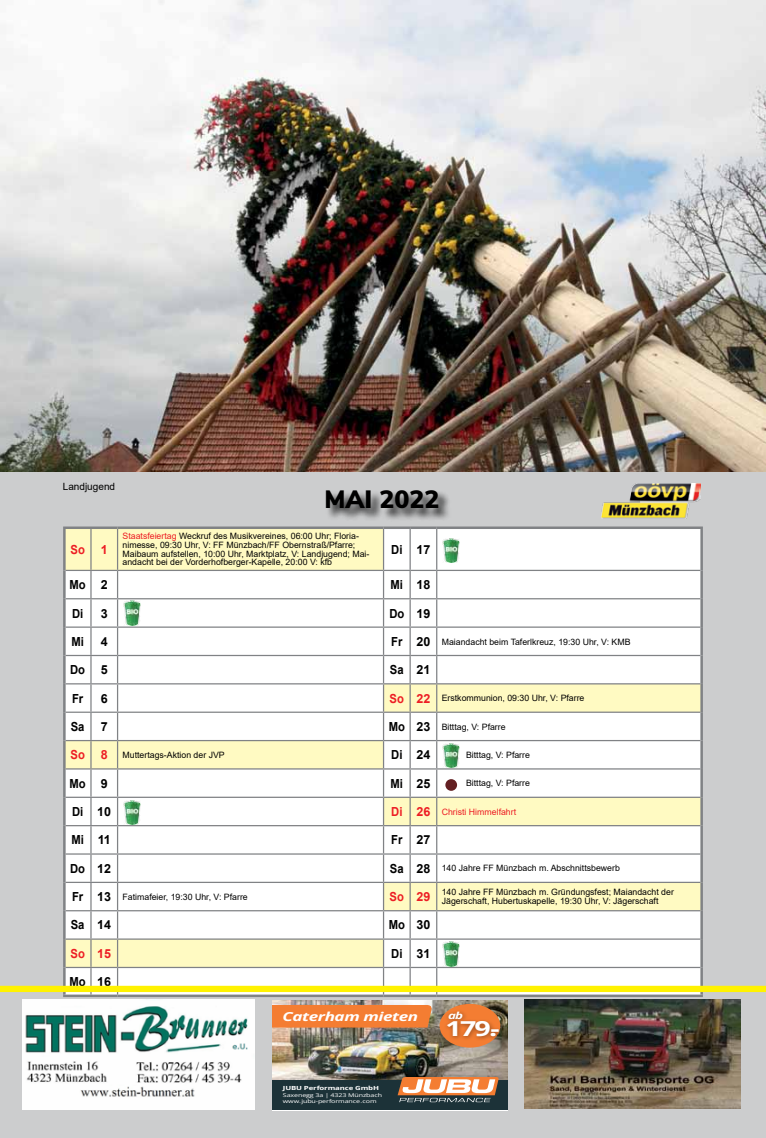
<style>
.page{position:relative;width:766px;height:1138px;background:#fff}
.page>*{position:absolute;margin:0;border:0;box-sizing:border-box;transform-origin:0 0}
.t1{font:900 25px "Nunito Sans";color:#000}
.t2{font:700 20.62px "Open Sans";color:#fff;scale:1.39 1}
.t3{font:700 12.5px "Arial";color:#000;scale:.9 1}
.t4{font:700 12.5px "Arial";color:#ed1d24;scale:.9 1}
.t5{font:700 12.5px "Arial";color:#000}
.t6{font:700 12.5px "Arial";color:#ed1d24}
.t7{font:italic 700 12.25px "Open Sans";letter-spacing:-.025em;color:#fff;scale:1.39 1}
.t8{font:10px "Arial";color:#000}
.t9{font:italic 700 9.62px "Open Sans";color:#fff;scale:1.39 1}
.t10{font:8.75px/8.8px "Arial";color:#000}
.t11{font:8.75px "Arial";color:#ed1d24}
.t12{font:700 5.62px "Open Sans";letter-spacing:-.015em;color:#fff;scale:1.39 1}
.t13{font:5.12px/6.8px "Open Sans";letter-spacing:-.015em;color:#fff;scale:1.39 1}
.s1{color:#ed1d24}
.s2{font-weight:700;font-size:12.5px}
.s3{font-weight:700;font-size:12.5px;color:#ed1d24}
</style>
<div class="page">
<div style="left:0;top:0;width:765px;height:1137px;background:#cccdce"></div>
<svg style="left:66px;top:529px;width:634px;height:465px;background:#fdfbed"></svg>
<hr style="left:63px;top:526px;width:28px;height:3px;background:#808285">
<hr style="left:63px;top:529px;width:3px;height:41px;background:#808285">
<hr style="left:91px;top:526px;width:26px;height:3px;background:#808285">
<hr style="left:117px;top:526px;width:266px;height:3px;background:#808285">
<hr style="left:383px;top:526px;width:27px;height:3px;background:#808285">
<hr style="left:410px;top:526px;width:26px;height:3px;background:#808285">
<hr style="left:436px;top:526px;width:266px;height:3px;background:#808285">
<hr style="left:700px;top:529px;width:2px;height:41px;background:#808285">
<hr style="left:63px;top:570px;width:3px;height:28px;background:#808285">
<hr style="left:700px;top:570px;width:2px;height:28px;background:#808285">
<hr style="left:63px;top:598px;width:3px;height:29px;background:#808285">
<hr style="left:700px;top:598px;width:2px;height:29px;background:#808285">
<hr style="left:63px;top:627px;width:3px;height:28px;background:#808285">
<hr style="left:700px;top:627px;width:2px;height:28px;background:#808285">
<hr style="left:63px;top:655px;width:3px;height:29px;background:#808285">
<hr style="left:700px;top:655px;width:2px;height:29px;background:#808285">
<hr style="left:63px;top:684px;width:3px;height:28px;background:#808285">
<hr style="left:700px;top:684px;width:2px;height:28px;background:#808285">
<hr style="left:63px;top:712px;width:3px;height:28px;background:#808285">
<hr style="left:700px;top:712px;width:2px;height:28px;background:#808285">
<hr style="left:63px;top:740px;width:3px;height:29px;background:#808285">
<hr style="left:700px;top:740px;width:2px;height:29px;background:#808285">
<hr style="left:63px;top:769px;width:3px;height:28px;background:#808285">
<hr style="left:700px;top:769px;width:2px;height:28px;background:#808285">
<hr style="left:63px;top:797px;width:3px;height:28px;background:#808285">
<hr style="left:700px;top:797px;width:2px;height:28px;background:#808285">
<hr style="left:63px;top:825px;width:3px;height:29px;background:#808285">
<hr style="left:700px;top:825px;width:2px;height:29px;background:#808285">
<hr style="left:63px;top:854px;width:3px;height:28px;background:#808285">
<hr style="left:700px;top:854px;width:2px;height:28px;background:#808285">
<hr style="left:63px;top:882px;width:3px;height:28px;background:#808285">
<hr style="left:700px;top:882px;width:2px;height:28px;background:#808285">
<hr style="left:63px;top:910px;width:3px;height:29px;background:#808285">
<hr style="left:700px;top:910px;width:2px;height:29px;background:#808285">
<hr style="left:63px;top:939px;width:3px;height:28px;background:#808285">
<hr style="left:700px;top:939px;width:2px;height:28px;background:#808285">
<hr style="left:63px;top:967px;width:3px;height:27px;background:#808285">
<hr style="left:700px;top:967px;width:2px;height:27px;background:#808285">
<hr style="left:63px;top:994px;width:28px;height:3px;background:#808285">
<hr style="left:91px;top:994px;width:26px;height:3px;background:#808285">
<hr style="left:117px;top:994px;width:266px;height:3px;background:#808285">
<hr style="left:383px;top:994px;width:27px;height:3px;background:#808285">
<hr style="left:410px;top:994px;width:26px;height:3px;background:#808285">
<hr style="left:436px;top:994px;width:266px;height:3px;background:#808285">
<hr style="left:90px;top:529px;width:2px;height:40px;background:#808285">
<hr style="left:117px;top:529px;width:1px;height:40px;background:#808285">
<hr style="left:383px;top:529px;width:1px;height:40px;background:#808285">
<hr style="left:409px;top:529px;width:1px;height:40px;background:#808285">
<hr style="left:436px;top:529px;width:1px;height:40px;background:#808285">
<hr style="left:66px;top:569px;width:25px;height:2px;background:#808285">
<hr style="left:91px;top:569px;width:26px;height:2px;background:#808285">
<hr style="left:117px;top:569px;width:266px;height:2px;background:#808285">
<hr style="left:383px;top:569px;width:27px;height:2px;background:#808285">
<hr style="left:410px;top:569px;width:26px;height:2px;background:#808285">
<hr style="left:436px;top:569px;width:264px;height:2px;background:#808285">
<hr style="left:436px;top:598px;width:264px;height:1px;background:#808285">
<hr style="left:436px;top:626px;width:264px;height:1px;background:#808285">
<hr style="left:436px;top:655px;width:264px;height:1px;background:#808285">
<hr style="left:436px;top:683px;width:264px;height:1px;background:#808285">
<hr style="left:436px;top:711px;width:264px;height:1px;background:#808285">
<hr style="left:436px;top:740px;width:264px;height:1px;background:#808285">
<hr style="left:436px;top:768px;width:264px;height:1px;background:#808285">
<hr style="left:436px;top:796px;width:264px;height:2px;background:#808285">
<hr style="left:436px;top:825px;width:264px;height:1px;background:#808285">
<hr style="left:436px;top:853px;width:264px;height:1px;background:#808285">
<hr style="left:436px;top:881px;width:264px;height:2px;background:#808285">
<hr style="left:436px;top:910px;width:264px;height:1px;background:#808285">
<hr style="left:436px;top:938px;width:264px;height:1px;background:#808285">
<hr style="left:436px;top:966px;width:264px;height:2px;background:#808285">
<svg style="left:64px;top:571px;width:373px;height:423px;background:#f7f6ee"></svg>
<div style="left:325px;top:490px;width:126px;height:31px;background:#000;opacity:.8"></div>
<img style="left:23px;top:999px;width:232px;height:109px">
<img style="left:601px;top:483px;width:99px;height:35px">
<img style="left:524px;top:999px;width:216px;height:109px">
<img style="left:0;top:0;width:765px;height:471px">
<div style="left:0;top:985px;width:765px;height:7px;background:#fff200"></div>
<img style="left:272px;top:1000px;width:235px;height:72px">
<div style="left:272px;top:1004px;width:160px;height:23px;background:#f47d32"></div>
<div style="left:272px;top:1072px;width:235px;height:37px;background:#000;opacity:.3"></div>
<div style="left:272px;top:1080px;width:235px;height:29px;background:#1c3238"></div>
<svg style="left:397px;top:1076px;width:102px;height:26px"></svg>
<svg style="left:439px;top:1003px;width:61px;height:44px"></svg>
<div style="left:443px;top:1008px;width:61px;height:33px;background:#000;opacity:.4"></div>
<div style="left:445px;top:779px;width:12px;height:11px;background:#631f22;border-radius:50%"></div>
<img style="left:123px;top:600px;width:17px;height:25px">
<img style="left:123px;top:800px;width:17px;height:24px">
<img style="left:442px;top:538px;width:17px;height:24px">
<img style="left:442px;top:743px;width:17px;height:25px">
<img style="left:442px;top:941px;width:17px;height:25px">
<p class="t8" style="left:63px;top:479px;width:54px">Landjugend</p>
<h1 class="t1" style="left:324px;top:481px;width:117px">Mai 2022</h1>
<h3 class="t4" style="left:70px;top:540px;width:17px">So</h3>
<h3 class="t6" style="left:101px;top:540px;width:8px">1</h3>
<p class="t10" style="left:122px;top:531px;width:248px"><span class="s1">Staatsfeiertag</span> Weckruf des Musikvereines, 06:00 Uhr; Floria&shy;nimesse, 09:30 Uhr, V: FF Münzbach/FF Obernstraß/Pfarre; Maibaum aufstellen, 10:00 Uhr, Marktplatz, V: Landjugend; Mai&shy;andacht bei der Vorderhofberger-Kapelle, 20:00 V: kfb</p>
<h3 class="t3" style="left:391px;top:540px;width:45px">Di 17</h3>
<h3 class="t3" style="left:69px;top:576px;width:44px">Mo 2</h3>
<h3 class="t3" style="left:390px;top:576px;width:46px">Mi 18</h3>
<h3 class="t3" style="left:72px;top:604px;width:14px">Di</h3>
<h3 class="t5" style="left:101px;top:604px;width:8px">3</h3>
<h3 class="t3" style="left:389px;top:604px;width:47px">Do 19</h3>
<h3 class="t3" style="left:71px;top:632px;width:15px">Mi</h3>
<h3 class="t5" style="left:101px;top:632px;width:8px">4</h3>
<p class="t10" style="left:391px;top:637px;width:241px"><span class="s2">Fr 20</span> Maiandacht beim Taferlkreuz, 19:30 Uhr, V: KMB</p>
<h3 class="t3" style="left:70px;top:661px;width:43px">Do 5</h3>
<h3 class="t3" style="left:390px;top:661px;width:46px">Sa 21</h3>
<h3 class="t3" style="left:72px;top:689px;width:14px">Fr</h3>
<h3 class="t5" style="left:101px;top:689px;width:8px">6</h3>
<p class="t10" style="left:389px;top:693px;width:196px"><span class="s3">So 22</span> Erstkommunion, 09:30 Uhr, V: Pfarre</p>
<h3 class="t3" style="left:71px;top:717px;width:17px">Sa</h3>
<h3 class="t5" style="left:101px;top:717px;width:8px">7</h3>
<p class="t10" style="left:388px;top:722px;width:118px"><span class="s2">Mo 23</span> Bitttag, V: Pfarre</p>
<h3 class="t4" style="left:70px;top:746px;width:17px">So</h3>
<p class="t10" style="left:101px;top:750px;width:125px"><span class="s3">8</span> Muttertags-Aktion der JVP</p>
<h3 class="t3" style="left:391px;top:746px;width:45px">Di 24</h3>
<p class="t10" style="left:466px;top:750px;width:65px">Bitttag, V: Pfarre</p>
<h3 class="t3" style="left:69px;top:774px;width:44px">Mo 9</h3>
<h3 class="t3" style="left:390px;top:774px;width:46px">Mi 25</h3>
<p class="t10" style="left:466px;top:778px;width:65px">Bitttag, V: Pfarre</p>
<h3 class="t3" style="left:72px;top:802px;width:45px">Di 10</h3>
<p class="t11" style="left:391px;top:805px;width:126px"><span class="s2">Di 26</span> Christi Himmelfahrt</p>
<h3 class="t3" style="left:71px;top:831px;width:45px">Mi 11</h3>
<h3 class="t3" style="left:391px;top:831px;width:45px">Fr 27</h3>
<h3 class="t3" style="left:70px;top:859px;width:47px">Do 12</h3>
<p class="t10" style="left:390px;top:863px;width:231px"><span class="s2">Sa 28</span> 140 Jahre FF Münzbach m. Abschnittsbewerb</p>
<p class="t10" style="left:72px;top:892px;width:177px"><span class="s2">Fr 13</span> Fatimafeier, 19:30 Uhr, V: Pfarre</p>
<h3 class="t4" style="left:389px;top:887px;width:47px">So 29</h3>
<p class="t10" style="left:441px;top:887px;width:233px">140 Jahre FF Münzbach m. Gründungsfest; Maiandacht der<br>Jägerschaft, Hubertuskapelle, 19:30 Uhr, V: Jägerschaft</p>
<h3 class="t3" style="left:71px;top:916px;width:46px">Sa 14</h3>
<h3 class="t3" style="left:388px;top:916px;width:48px">Mo 30</h3>
<h3 class="t4" style="left:70px;top:944px;width:47px">So 15</h3>
<h3 class="t3" style="left:391px;top:944px;width:45px">Di 31</h3>
<h3 class="t3" style="left:69px;top:972px;width:48px">Mo 16</h3>
<h3 class="t7" style="left:282px;top:1007px;width:99px">Caterham mieten</h3>
<p class="t12" style="left:283px;top:1083px;width:71px">JUBU Performance GmbH</p>
<p class="t13" style="left:283px;top:1091px;width:73px">Saxenegg 3a | 4323 Münzbach www.jubu-performance.com</p>
<p class="t9" style="left:448px;top:1008px;width:12px">ab</p>
<h2 class="t2" style="left:445px;top:1014px;width:40px">179.-</h2>
</div>
